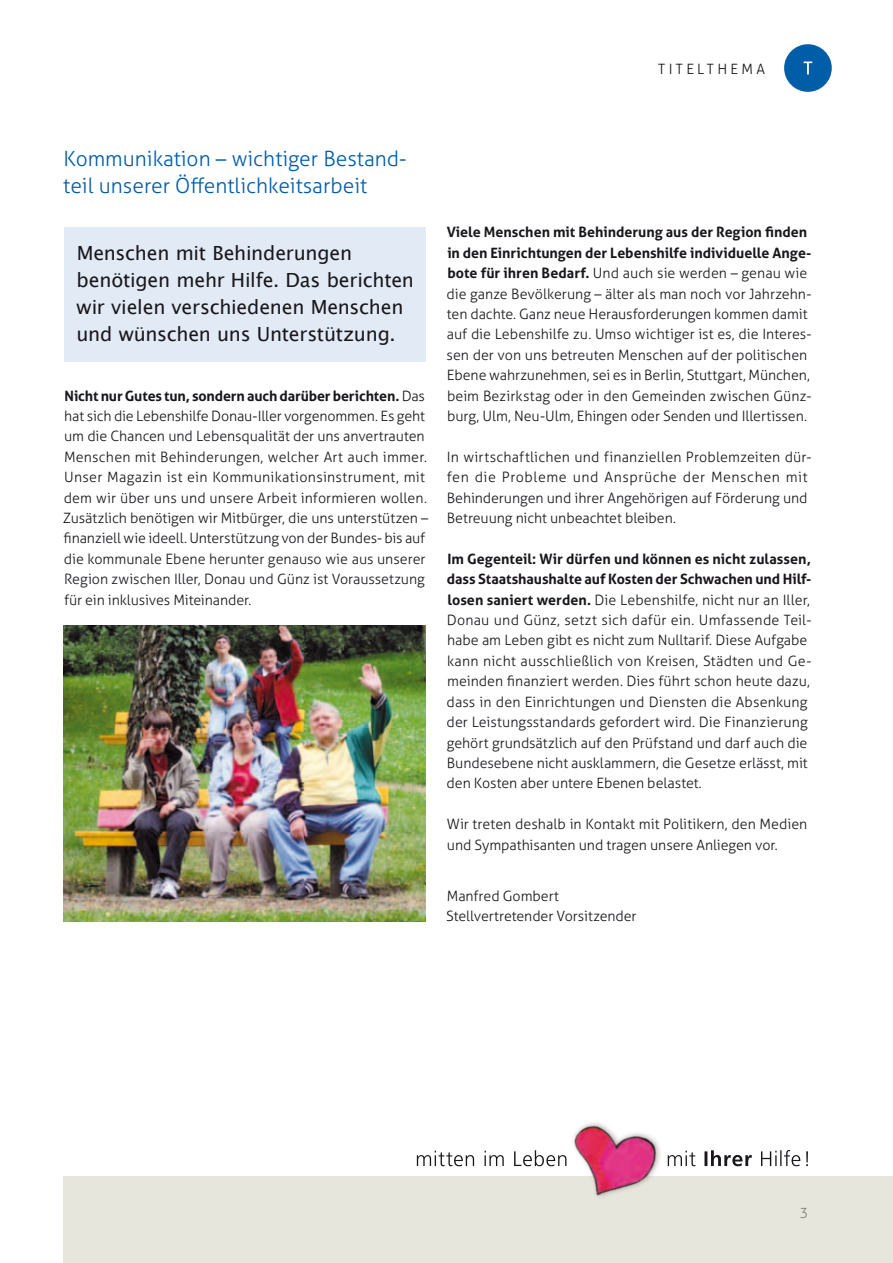
<style>
.page{position:relative;width:893px;height:1263px;background:#fff}
.page>*{position:absolute;margin:0;border:0;box-sizing:border-box;transform-origin:0 0}
.t1{font:300 21px/27px "Aller";color:#005da8}
.t2{font:19.5px/27px "Lucida Sans Unicode";letter-spacing:-.015em;color:#1a171c}
.t3{font:300 14.25px/20.4px "Aller";color:#1a171c}
.s1{font-weight:700}
</style>
<div class="page">
<img style="left:64px;top:625px;width:361px;height:296px">
<div style="left:64px;top:1176px;width:829px;height:87px;background:#e7e6dc"></div>
<div style="left:64px;top:227px;width:361px;height:135px;background:#e2eaf5"></div>
<img style="left:549px;top:1122px;width:119px;height:75px">
<svg style="left:417px;top:1150px;width:149px;height:16px"></svg>
<svg style="left:668px;top:1150px;width:140px;height:16px"></svg>
<div style="left:784px;top:44px;width:48px;height:48px;background:#005da8;border-radius:50%"></div>
<svg style="left:804px;top:62px;width:8px;height:13px"></svg>
<p class="t3" style="left:658px;top:59px;width:10px">tit</p>
<p class="t3" style="left:686px;top:59px;width:21px">elth</p>
<p class="t3" style="left:730px;top:59px;width:24px">ema</p>
<h1 class="t1" style="left:63px;top:145px;width:345px">Kommunikation – wichtiger Bestand&shy;teil unserer Öffentlichkeitsarbeit</h1>
<h2 class="t2" style="left:77px;top:239px;width:339px">Menschen mit Behinderungen benötigen mehr Hilfe. Das berichten wir vielen verschiedenen Menschen und wünschen uns Unterstützung.</h2>
<p class="t3" style="left:63px;top:385px;width:367px"><span class="s1">Nicht nur Gutes tun, sondern auch darüber berichten.</span> Das hat sich die Lebenshilfe Donau-Iller vorgenommen. Es geht um die Chancen und Lebensqualität der uns anvertrauten Menschen mit Behinderungen, welcher Art auch immer.<br>U nser Magazin ist ein Kommunikationsinstrument, mit dem wir über uns und unsere Arbeit informieren wollen.<br>Zusätzlich benötigen wir Mitbürger, die uns unterstützen – finanziell wie ideell. Unterstützung von der Bundes- bis auf die kommunale Ebene herunter genauso wie aus unserer Region zwischen Iller, Donau und Günz ist Voraussetzung für ein inklusives Miteinander.</p>
<p class="t3" style="left:446px;top:222px;width:366px"><span class="s1">Viele Menschen mit Behinderung aus der Region finden in den Einrichtungen der Lebenshilfe individuelle Ange&shy;bote für ihren Bedarf.</span> U nd auch sie werden – genau wie die ganze Bevölkerung – älter als man noch vor Jahrzehn&shy;ten dachte. Ganz neue Herausforderungen kommen damit auf die Lebenshilfe zu. U mso wichtiger ist es, die Interes&shy;sen der von uns betreuten Menschen auf der politischen Ebene wahrzunehmen, sei es in Berlin, Stuttgart, München, beim Bezirkstag oder in den Gemeinden zwischen Günz&shy;burg, U lm, Neu-U lm, Ehingen oder Senden und Illertissen.</p>
<p class="t3" style="left:447px;top:446px;width:366px">In wirtschaftlichen und finanziellen Problemzeiten dür&shy;fen die Probleme und Ansprüche der Menschen mit Behinderungen und ihrer Angehörigen auf Förderung und Betreuung nicht unbeachtet bleiben.</p>
<p class="t3" style="left:447px;top:549px;width:366px"><span class="s1">Im Gegenteil: Wir dürfen und können es nicht zulassen, dass Staatshaushalte auf Kosten der Schwachen und Hilf&shy;losen saniert werden.</span> Die Lebenshilfe, nicht nur an Iller, Donau und Günz, setzt sich dafür ein. U mfassende Teil&shy;habe am Leben gibt es nicht zum Nulltarif. Diese Aufgabe kann nicht ausschließlich von Kreisen, Städten und Ge&shy;meinden finanziert werden. Dies führt schon heute dazu, dass in den Einrichtungen und Diensten die Absenkung der Leistungsstandards gefordert wird. Die Finanzierung gehört grundsätzlich auf den Prüfstand und darf auch die Bundesebene nicht ausklammern, die Gesetze erlässt, mit den Kosten aber untere Ebenen belastet.</p>
<p class="t3" style="left:447px;top:814px;width:362px">Wir treten deshalb in Kontakt mit Politikern, den Medien und Sympathisanten und tragen unsere Anliegen vor.</p>
<p class="t3" style="left:446px;top:885px;width:192px">Manfred Gombert<br>Stellvertretender Vorsitzender</p>
<p class="t3" style="left:799px;top:1202px;width:10px">3</p>
</div>
